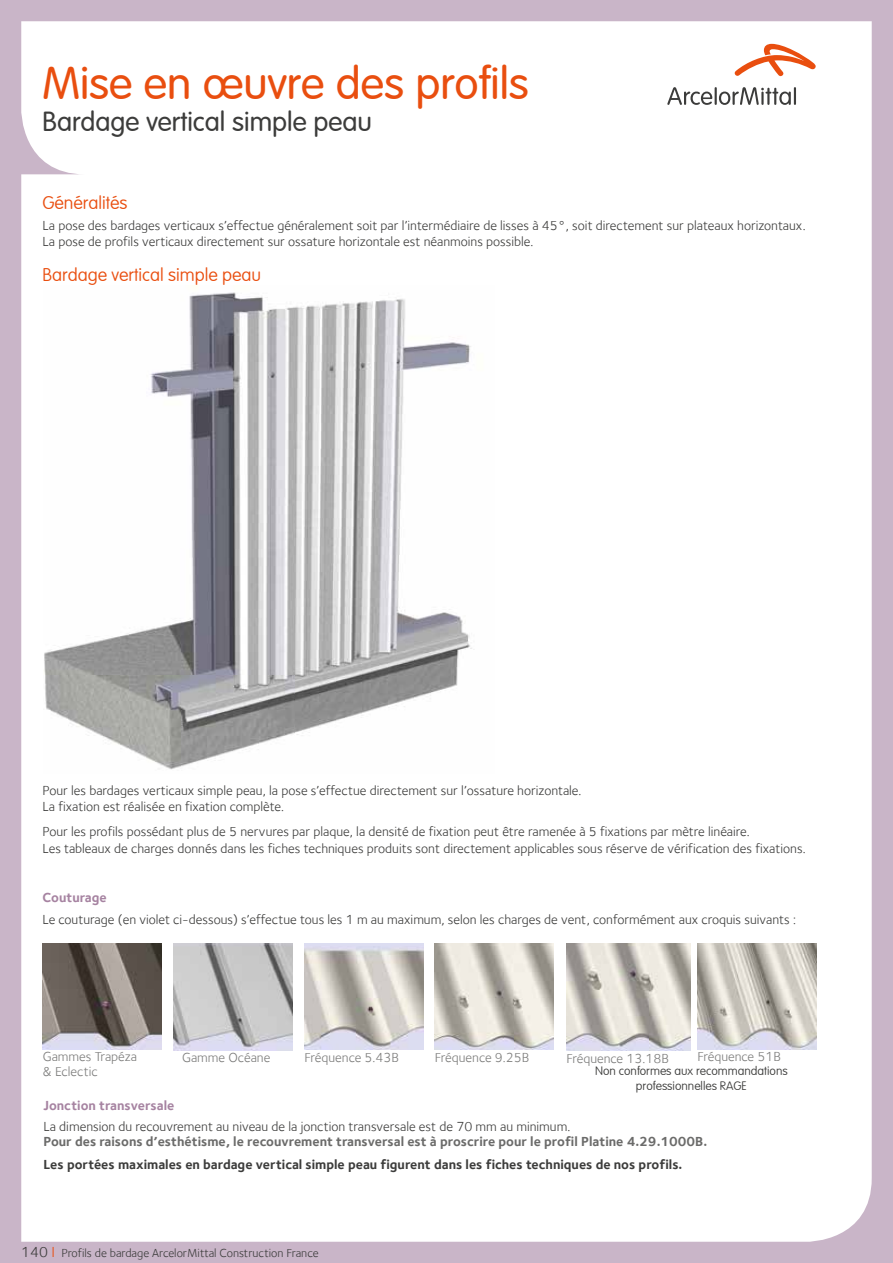
<style>
.page{position:relative;width:893px;height:1263px;background:#c9b5c8}
.page>*{position:absolute;margin:0;border:0;box-sizing:border-box;transform-origin:0 0}
.t1{font:300 45px "VAG Rounded";color:#e94e0f}
.t2{font:300 27px "VAG Rounded";color:#3c3c3b}
.t3{font:100 18px "VAG Rounded";color:#e94e0f}
.t4{font:13.5px/16.2px "Foundry Sterling";color:#3c3c3b}
.t5{font:700 13.5px "Foundry Sterling";color:#6b6b6a}
.t6{font:700 13.5px "Foundry Sterling";color:#3c3c3b}
.t7{font:13.5px/15px "Foundry Sterling";color:#7c7c7b}
.t8{font:700 13.5px "Foundry Sterling";color:#a683a1}
.t9{font:12px "Foundry Sterling";color:#3c3c3b}
.t10{font:100 12px/15px "VAG Rounded";color:#3c3c3b;text-align:center}
.s1{font-size:15px}
.s2{font-size:15px;color:#e94e0f}
</style>
<div class="page">
<div style="left:21px;top:21px;width:851px;height:1221px;background:#fff"></div>
<img style="left:43px;top:285px;width:451px;height:488px">
<img style="left:43px;top:943px;width:119px;height:106px">
<img style="left:173px;top:944px;width:120px;height:106px">
<img style="left:567px;top:944px;width:123px;height:106px">
<img style="left:435px;top:943px;width:119px;height:106px">
<img style="left:304px;top:943px;width:120px;height:106px">
<img style="left:697px;top:943px;width:119px;height:106px">
<svg style="left:735px;top:44px;width:81px;height:32px;background:#f8c8b5"></svg>
<svg style="left:667px;top:87px;width:129px;height:18px;background:#bfbfbf"></svg>
<h1 class="t1" style="left:43px;top:57px;width:488px">Mise en œuvre des profils</h1>
<h2 class="t2" style="left:43px;top:107px;width:331px">Bardage vertical simple peau</h2>
<h3 class="t3" style="left:43px;top:192px;width:87px">Généralités</h3>
<p class="t4" style="left:43px;top:217px;width:765px">La pose des bardages verticaux s’effectue généralement soit par l’intermédiaire de lisses à 45°, soit directement sur plateaux horizontaux.<br>La pose de profils verticaux directement sur ossature horizontale est néanmoins possible.</p>
<h3 class="t3" style="left:43px;top:265px;width:220px">Bardage vertical simple peau</h3>
<p class="t4" style="left:43px;top:782px;width:540px">Pour les bardages verticaux simple peau, la pose s’effectue directement sur l’ossature horizontale.<br>La fixation est réalisée en fixation complète.</p>
<p class="t4" style="left:43px;top:824px;width:765px">Pour les profils possédant plus de 5 nervures par plaque, la densité de fixation peut être ramenée à 5 fixations par mètre linéaire.<br>Les tableaux de charges donnés dans les fiches techniques produits sont directement applicables sous réserve de vérification des fixations.</p>
<p class="t8" style="left:43px;top:889px;width:66px">Couturage</p>
<p class="t4" style="left:43px;top:911px;width:755px">Le couturage (en violet ci-dessous) s’effectue tous les 1 m au maximum, selon les charges de vent, conformément aux croquis suivants :</p>
<p class="t7" style="left:43px;top:1049px;width:96px">Gammes Trapéza &amp; Eclectic</p>
<p class="t7" style="left:182px;top:1050px;width:90px">Gamme Océane</p>
<p class="t7" style="left:304px;top:1049px;width:96px">Fréquence 5.43B</p>
<p class="t7" style="left:435px;top:1049px;width:96px">Fréquence 9.25B</p>
<p class="t7" style="left:566px;top:1051px;width:104px">Fréquence 13.18B</p>
<p class="t7" style="left:697px;top:1049px;width:85px">Fréquence 51B</p>
<p class="t10" style="left:595px;top:1063px;width:194px">Non conformes aux recommandations professionnelles RAGE</p>
<p class="t8" style="left:43px;top:1097px;width:132px">Jonction transversale</p>
<p class="t4" style="left:43px;top:1118px;width:528px">La dimension du recouvrement au niveau de la jonction transversale est de 70 mm au minimum.</p>
<p class="t5" style="left:43px;top:1133px;width:665px">Pour des raisons d’esthétisme, le recouvrement transversal est à proscrire pour le profil Platine 4.29.1000B.</p>
<p class="t6" style="left:43px;top:1156px;width:640px">Les portées maximales en bardage vertical simple peau figurent dans les fiches techniques de nos profils.</p>
<p class="t9" style="left:21px;top:1246px;width:299px"><span class="s1">140</span> <span class="s2">I</span> Profils de bardage ArcelorMittal Construction France</p>
</div>
